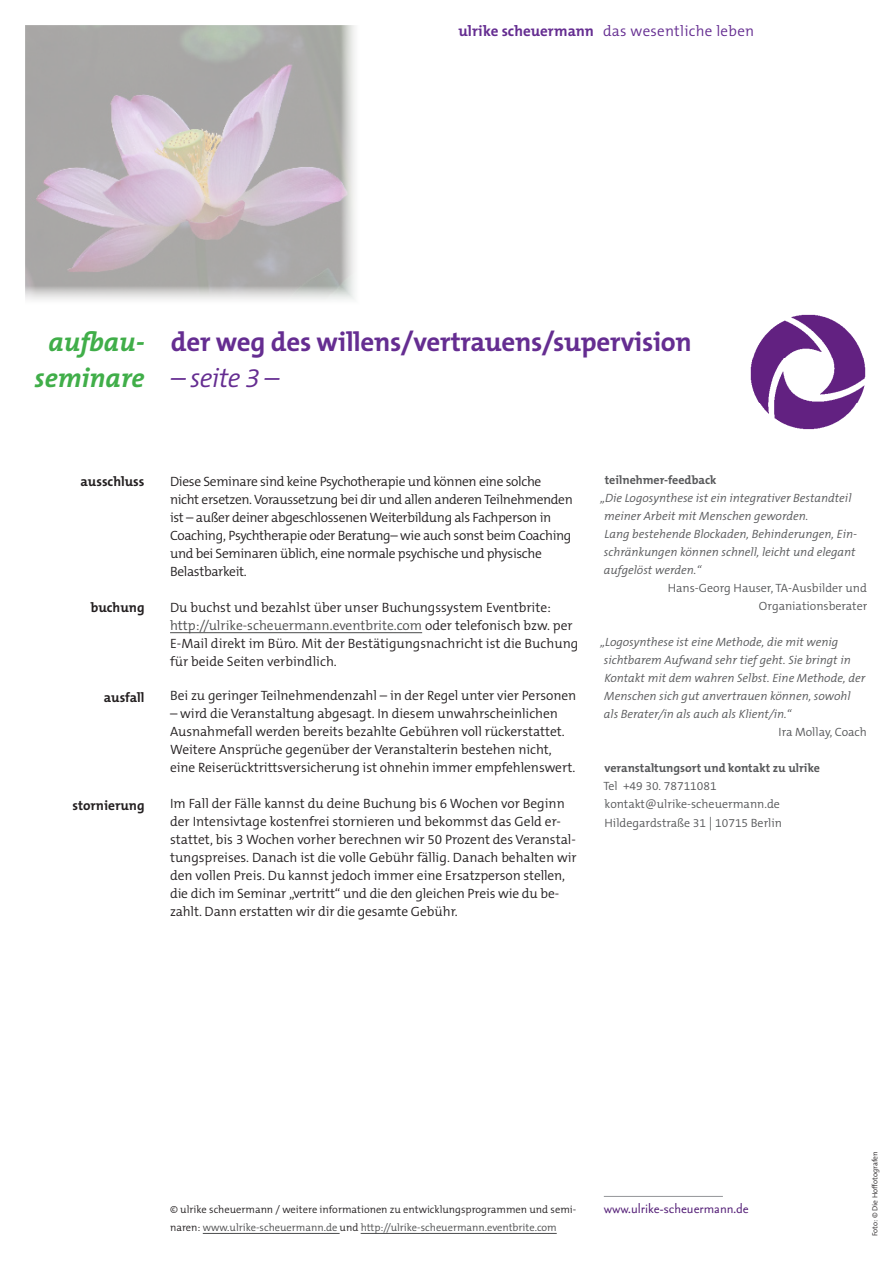
<style>
.page{position:relative;width:893px;height:1263px;background:#fff}
.page>*{position:absolute;margin:0;border:0;box-sizing:border-box;transform-origin:0 0}
.t1{font:700 27px "The Mix B W7";letter-spacing:-.01em;color:#652d91}
.t2{font:italic 700 27px/36px "The Mix B W7";color:#40ae49;text-align:center}
.t3{font:italic 300 27px "The Mix B W4";letter-spacing:-.025em;color:#652d91}
.t4{font:15px "Seria Sans";color:#501a74}
.t5{font:300 15px "The Mix B W4";letter-spacing:.02em;color:#652d91}
.t6{font:700 15px "The Mix B W7";color:#652d91}
.t7{font:300 13.5px/18px "The Mix B W4";letter-spacing:-.005em;color:#231f20}
.t8{font:300 13.5px/18px "The Mix B W4";letter-spacing:-.025em;color:#231f20}
.t9{font:700 13.5px "The Mix B W7";color:#231f20}
.t10{font:italic 300 12px/18px "The Mix B W4";color:#57585a}
.t11{font:300 12px/18px "The Mix B W4";color:#57585a;text-align:right}
.t12{font:700 12px "The Mix B W7";color:#57585a}
.t13{font:300 10.5px/18px "The Mix B W4";color:#231f20}
.t14{font:300 7.5px "The Mix B W4";color:#231f20}
.s1{color:#4b4c4d}
.s2{font-size:13.5px}
</style>
<div class="page">
<hr style="left:170px;top:632px;width:252px;height:1px;background:#4b4c4d">
<hr style="left:203px;top:1233px;width:137px;height:1px;background:#4b4c4d">
<hr style="left:361px;top:1233px;width:196px;height:1px;background:#4b4c4d">
<img style="left:750px;top:314px;width:116px;height:116px">
<img style="left:26px;top:26px;width:329px;height:274px">
<hr style="left:604px;top:1196px;width:119px;height:1px;background:#939598">
<p class="t6" style="left:458px;top:21px;width:137px">ulrike scheuermann</p>
<p class="t5" style="left:603px;top:21px;width:153px">das wesentliche leben</p>
<p class="t2" style="left:35px;top:324px;width:111px">aufbau&shy;seminare</p>
<p class="t1" style="left:171px;top:324px;width:522px">der weg des willens/vertrauens/supervision</p>
<p class="t3" style="left:171px;top:361px;width:110px">– seite 3 –</p>
<p class="t9" style="left:81px;top:472px;width:66px">ausschluss</p>
<p class="t9" style="left:91px;top:598px;width:55px">buchung</p>
<p class="t9" style="left:104px;top:688px;width:42px">ausfall</p>
<p class="t9" style="left:72px;top:796px;width:74px">stornierung</p>
<p class="t8" style="left:170px;top:472px;width:404px">Diese Seminare sind keine Psychotherapie und können eine solche nicht ersetzen. Voraussetzung bei dir und allen anderen Teilnehmenden ist – außer deiner abgeschlossenen Weiterbildung als Fachperson in Coaching, Psychtherapie oder Beratung– wie auch sonst beim Coaching und bei Seminaren üblich, eine normale psychische und physische Belastbarkeit.</p>
<p class="t7" style="left:170px;top:598px;width:410px">Du buchst und bezahlst über unser Buchungssystem Eventbrite: <span class="s1">http://ulrike-scheuermann.eventbrite.com</span> oder telefonisch bzw. per E-Mail direkt im Büro. Mit der Bestätigungsnachricht ist die Buchung für beide Seiten verbindlich.</p>
<p class="t7" style="left:170px;top:687px;width:408px">Bei zu geringer Teilnehmendenzahl – in der Regel unter vier Personen</p>
<p class="t7" style="left:170px;top:705px;width:407px">– wird die Veranstaltung abgesagt. In diesem unwahrscheinlichen Ausnahmefall werden bereits bezahlte Gebühren voll rückerstattet.<br>Weitere Ansprüche gegenüber der Veranstalterin bestehen nicht, eine Reiserücktrittsversicherung ist ohnehin immer empfehlenswert.</p>
<p class="t7" style="left:170px;top:795px;width:408px">Im Fall der Fälle kannst du deine Buchung bis 6 Wochen vor Beginn der Intensivtage kostenfrei stornieren und bekommst das Geld er&shy;stattet, bis 3 Wochen vorher berechnen wir 50 Prozent des Veranstal&shy;tungspreises. Danach ist die volle Gebühr fällig. Danach behalten wir den vollen Preis. Du kannst jedoch immer eine Ersatzperson stellen, die dich im Seminar „vertritt“ und die den gleichen Preis wie du be&shy;zahlt. Dann erstatten wir dir die gesamte Gebühr.</p>
<p class="t12" style="left:605px;top:473px;width:113px">teilnehmer-feedback</p>
<p class="t10" style="left:604px;top:490px;width:249px;text-indent:-4px">„Die Logosynthese ist ein integrativer Bestandteil meiner Arbeit mit Menschen geworden.</p>
<p class="t10" style="left:604px;top:526px;width:255px">Lang bestehende Blockaden, Behinderungen, Ein&shy;schränkungen können schnell, leicht und elegant aufgelöst werden.“</p>
<p class="t11" style="left:668px;top:579px;width:201px">Hans-Georg Hauser, TA-Ausbilder und<br>Organiationsberater</p>
<p class="t10" style="left:600px;top:634px;width:266px">„Logosynthese ist eine Methode, die mit wenig sichtbarem Aufwand sehr tief geht. Sie bringt in Kontakt mit dem wahren Selbst. Eine Methode, der Menschen sich gut anvertrauen können, sowohl<br>als Berater/in als auch als Klient/in.“</p>
<p class="t11" style="left:779px;top:723px;width:90px">Ira Mollay, Coach</p>
<p class="t12" style="left:605px;top:761px;width:217px">veranstaltungsort und kontakt zu ulrike</p>
<p class="t11" style="left:603px;top:777px;width:115px">Tel +49 30. 78711081</p>
<p class="t11" style="left:605px;top:795px;width:177px">kontakt@ulrike-scheuermann.de</p>
<p class="t11" style="left:604px;top:813px;width:179px">Hildegardstraße 31 <span class="s2">|</span> 10715 Berlin</p>
<p class="t13" style="left:170px;top:1200px;width:408px">© ulrike scheuermann / weitere informationen zu entwicklungsprogrammen und semi&shy;naren: <span class="s1">www.ulrike-scheuermann.de</span> und <span class="s1">http://ulrike-scheuermann.eventbrite.com</span></p>
<p class="t4" style="left:604px;top:1201px;width:147px">www.ulrike-scheuermann.de</p>
<p class="t14" style="left:870px;top:1236px;width:86px;rotate:-90deg">Foto: © Die Hoffotografen</p>
</div>
